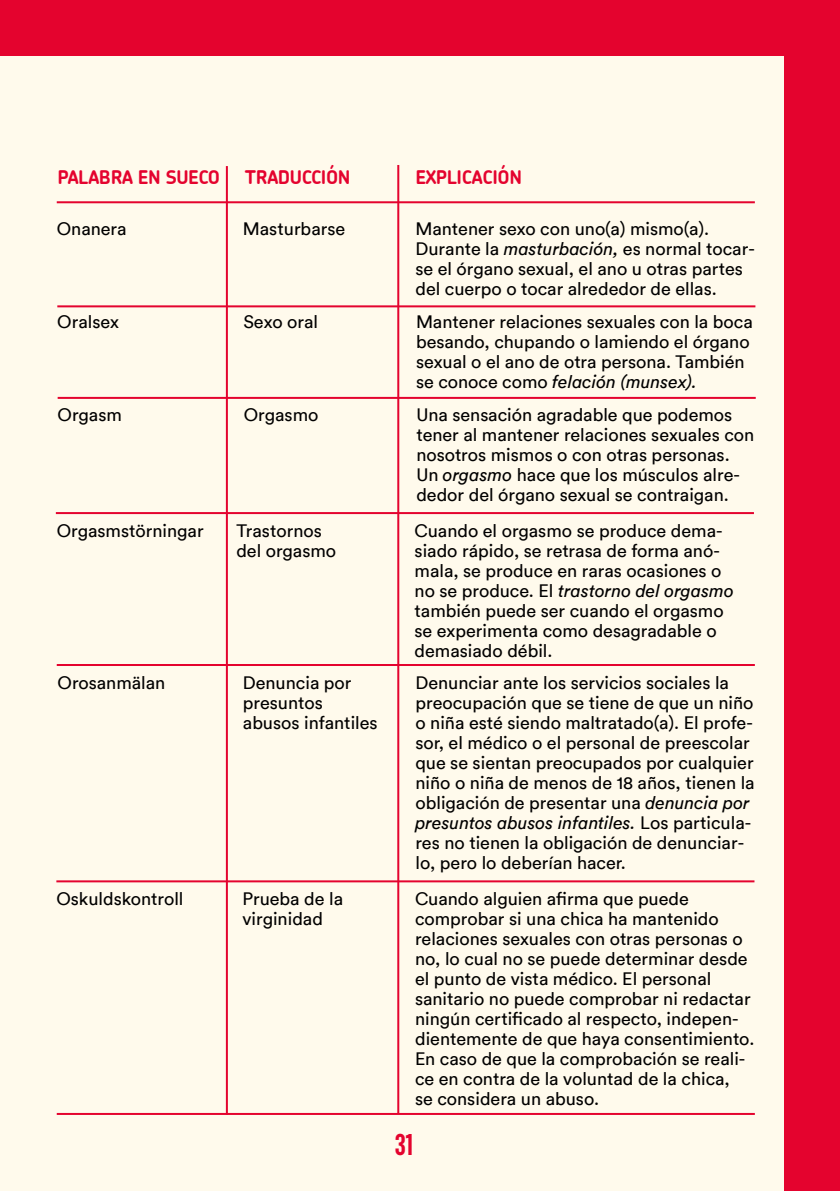
<style>
.page{position:relative;width:840px;height:1191px;background:#fff}
.page>*{position:absolute;margin:0;border:0;box-sizing:border-box;transform-origin:0 0}
.t1{font:30px "RFSU Headline Big";color:#e4032e}
.t2{font:700 18.8px "Chevin";letter-spacing:-.02em;color:#e4032e}
.t3{font:18px/20px "Circular";color:#000}
.s1{font-style:italic}
</style>
<div class="page">
<div style="left:0;top:0;width:839px;height:1191px;background:#e4032e"></div>
<div style="left:0;top:57px;width:782px;height:1134px;background:#fffaec"></div>
<hr style="left:57px;top:201px;width:697px;height:2px;background:#e4032e">
<hr style="left:226px;top:166px;width:2px;height:949px;background:#e4032e">
<hr style="left:397px;top:165px;width:2px;height:948px;background:#e4032e">
<hr style="left:57px;top:1113px;width:697px;height:2px;background:#e4032e">
<hr style="left:57px;top:305px;width:698px;height:2px;background:#e4032e">
<hr style="left:58px;top:397px;width:697px;height:2px;background:#e4032e">
<hr style="left:56px;top:512px;width:697px;height:2px;background:#e4032e">
<hr style="left:57px;top:664px;width:697px;height:2px;background:#e4032e">
<hr style="left:56px;top:880px;width:698px;height:2px;background:#e4032e">
<p class="t2" style="left:58px;top:165px;width:164px">PALABRA EN SUECO</p>
<p class="t2" style="left:245px;top:165px;width:107px">TRADUCCIÓN</p>
<p class="t2" style="left:415px;top:165px;width:108px">EXPLICACIÓN</p>
<p class="t3" style="left:57px;top:218px;width:71px">Onanera</p>
<p class="t3" style="left:243px;top:218px;width:104px">Masturbarse</p>
<p class="t3" style="left:415px;top:218px;width:341px">Mantener sexo con uno(a) mismo(a).<br>Durante la <span class="s1">masturbación,</span> es normal tocar&shy;se el órgano sexual, el ano u otras partes del cuerpo o tocar alrededor de ellas.</p>
<p class="t3" style="left:57px;top:311px;width:63px">Oralsex</p>
<p class="t3" style="left:243px;top:311px;width:76px">Sexo oral</p>
<p class="t3" style="left:416px;top:311px;width:338px">Mantener relaciones sexuales con la boca besando, chupando o lamiendo el órgano sexual o el ano de otra persona. También se conoce como <span class="s1">felación (munsex).</span></p>
<p class="t3" style="left:58px;top:404px;width:66px">Orgasm</p>
<p class="t3" style="left:244px;top:404px;width:76px">Orgasmo</p>
<p class="t3" style="left:416px;top:404px;width:339px">Una sensación agradable que podemos tener al mantener relaciones sexuales con nosotros mismos o con otras personas.<br>Un <span class="s1">orgasmo</span> hace que los músculos alre&shy;dedor del órgano sexual se contraigan.</p>
<p class="t3" style="left:57px;top:519px;width:148px">Orgasmstörningar</p>
<p class="t3" style="left:236px;top:519px;width:101px">Trastornos del orgasmo</p>
<p class="t3" style="left:414px;top:519px;width:321px">Cuando el orgasmo se produce dema&shy;siado rápido, se retrasa de forma anó&shy;mala, se produce en raras ocasiones o no se produce. El <span class="s1">trastorno del orgasmo </span>también puede ser cuando el orgasmo se experimenta como desagradable o demasiado débil.</p>
<p class="t3" style="left:58px;top:672px;width:109px">Orosanmälan</p>
<p class="t3" style="left:243px;top:672px;width:136px">Denuncia por presuntos abusos infantiles</p>
<p class="t3" style="left:415px;top:672px;width:340px">Denunciar ante los servicios sociales la preocupación que se tiene de que un niño o niña esté siendo maltratado(a). El profe&shy;sor, el médico o el personal de preescolar que se sientan preocupados por cualquier niño o niña de menos de 18 años, tienen la obligación de presentar una <span class="s1">denuncia por presuntos abusos infantiles.</span> Los particula&shy;res no tienen la obligación de denunciar&shy;lo, pero lo deberían hacer.</p>
<p class="t3" style="left:56px;top:887px;width:128px">Oskuldskontroll</p>
<p class="t3" style="left:242px;top:887px;width:102px">Prueba de la virginidad</p>
<p class="t3" style="left:415px;top:887px;width:340px">Cuando alguien afirma que puede comprobar si una chica ha mantenido relaciones sexuales con otras personas o no, lo cual no se puede determinar desde el punto de vista médico. El personal sanitario no puede comprobar ni redactar ningún certificado al respecto, indepen&shy;dientemente de que haya consentimiento.<br>En caso de que la comprobación se reali&shy;ce en contra de la voluntad de la chica,<br>se considera un abuso.</p>
<h1 class="t1" style="left:395px;top:1128px;width:19px">31</h1>
</div>
